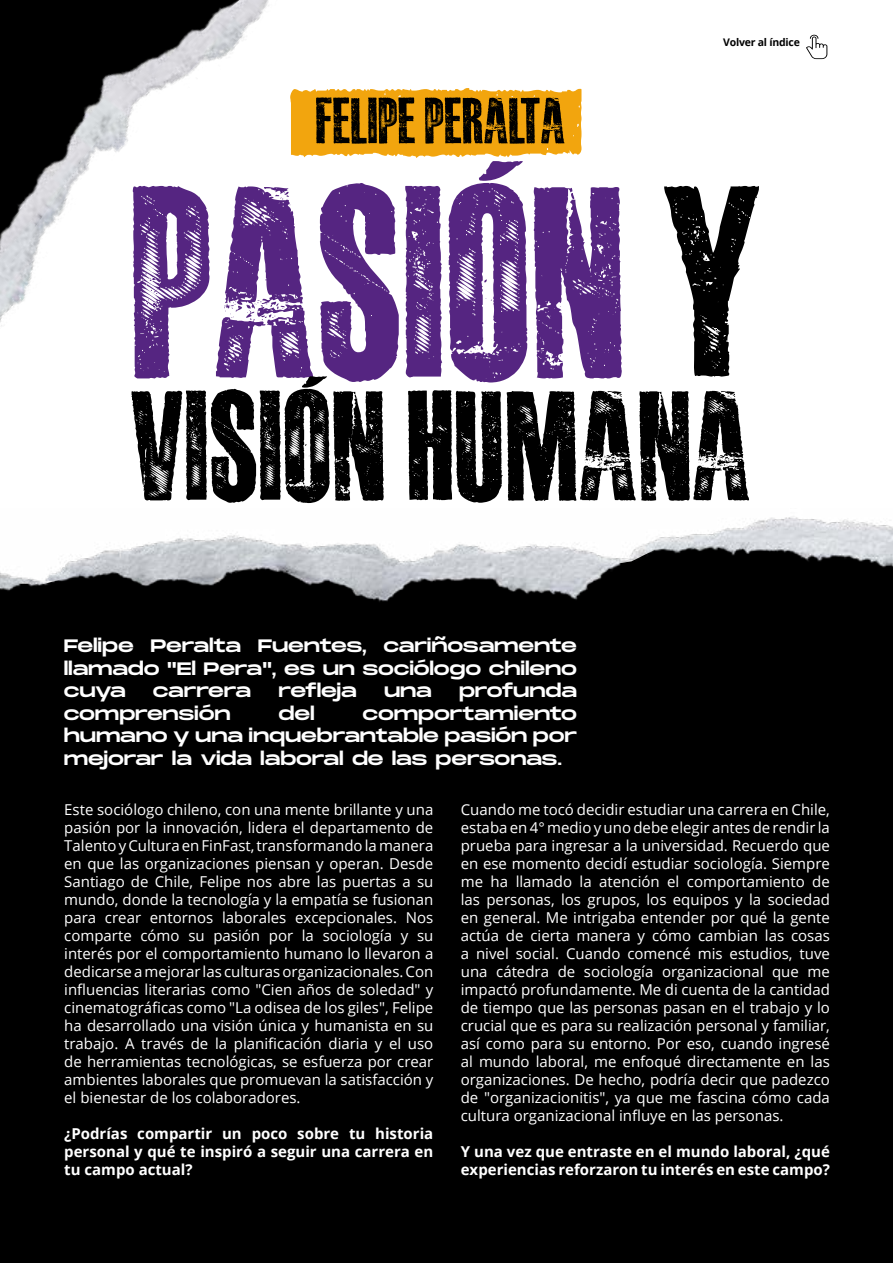
<style>
.page{position:relative;width:893px;height:1263px;background:#000}
.page>*{position:absolute;margin:0;border:0;box-sizing:border-box;transform-origin:0 0}
.t1{font:18px/22.5px "Monument Extended";letter-spacing:-.01em;color:#fff;text-align:justify}
.t2{font:18px "Monument Extended";letter-spacing:-.03em;color:#fff}
.t3{font:15px/18px "Open Sans";color:#fff;text-align:justify}
.t4{font:700 15px/18px "Open Sans";color:#fff;text-align:justify}
.t5{font:700 10.5px "Open Sans";letter-spacing:-.02em;color:#000}
</style>
<div class="page">
<div style="left:0;top:0;width:893px;height:509px;background:#fff"></div>
<svg style="left:297px;top:88px;width:284px;height:70px"></svg>
<svg style="left:664px;top:186px;width:95px;height:191px"></svg>
<svg style="left:133px;top:161px;width:489px;height:215px;background:#977ab2"></svg>
<svg style="left:132px;top:376px;width:617px;height:127px"></svg>
<img style="left:0;top:0;width:297px;height:364px">
<img style="left:0;top:509px;width:893px;height:93px">
<svg style="left:806px;top:35px;width:21px;height:24px"></svg>
<p class="t5" style="left:723px;top:35px;width:78px">Volver al índice</p>
<p class="t1" style="left:64px;top:634px;width:515px">Felipe Peralta Fuentes, cariñosamente llamado "El Pera", es un sociólogo chileno cuya</p>
<p class="t1" style="left:153px;top:679px;width:100px">carrera</p>
<p class="t2" style="left:278px;top:678px;width:80px">refleja</p>
<p class="t1" style="left:384px;top:679px;width:49px">una</p>
<p class="t1" style="left:459px;top:679px;width:119px">profunda</p>
<p class="t1" style="left:64px;top:702px;width:168px">comprensión</p>
<p class="t1" style="left:279px;top:702px;width:38px">del</p>
<p class="t1" style="left:64px;top:702px;width:515px;text-indent:299px">comportamiento humano y una inquebrantable pasión por mejorar la vida laboral de las personas.</p>
<p class="t3" style="left:64px;top:800px;width:371px">Este sociólogo chileno, con una mente brillante y una pasión por la innovación, lidera el departamento de Talento y Cultura en FinFast, transformando la manera en que las organizaciones piensan y operan. Desde Santiago de Chile, Felipe nos abre las puertas a su mundo, donde la tecnología y la empatía se fusionan para crear entornos laborales excepcionales. Nos comparte cómo su pasión por la sociología y su interés por el comportamiento humano lo llevaron a dedicarse a mejorar las culturas organizacionales. Con influencias literarias como "Cien años de soledad" y cinematográficas como "La odisea de los giles", Felipe ha desarrollado una visión única y humanista en su trabajo. A través de la planificación diaria y el uso de herramientas tecnológicas, se esfuerza por crear ambientes laborales que promuevan la satisfacción y el bienestar de los colaboradores.</p>
<p class="t4" style="left:64px;top:1124px;width:371px">¿Podrías compartir un poco sobre tu historia personal y qué te inspiró a seguir una carrera en tu campo actual?</p>
<p class="t3" style="left:461px;top:800px;width:371px">Cuando me tocó decidir estudiar una carrera en Chile, estaba en 4° medio y uno debe elegir antes de rendir la prueba para ingresar a la universidad. Recuerdo que en ese momento decidí estudiar sociología. Siempre me ha llamado la atención el comportamiento de las personas, los grupos, los equipos y la sociedad en general. Me intrigaba entender por qué la gente actúa de cierta manera y cómo cambian las cosas a nivel social. Cuando comencé mis estudios, tuve una cátedra de sociología organizacional que me impactó profundamente. Me di cuenta de la cantidad de tiempo que las personas pasan en el trabajo y lo crucial que es para su realización personal y familiar, así como para su entorno. Por eso, cuando ingresé al mundo laboral, me enfoqué directamente en las organizaciones. De hecho, podría decir que padezco de "organizacionitis", ya que me fascina cómo cada cultura organizacional influye en las personas.</p>
<p class="t4" style="left:461px;top:1142px;width:371px">Y una vez que entraste en el mundo laboral, ¿qué experiencias reforzaron tu interés en este campo?</p>
</div>
